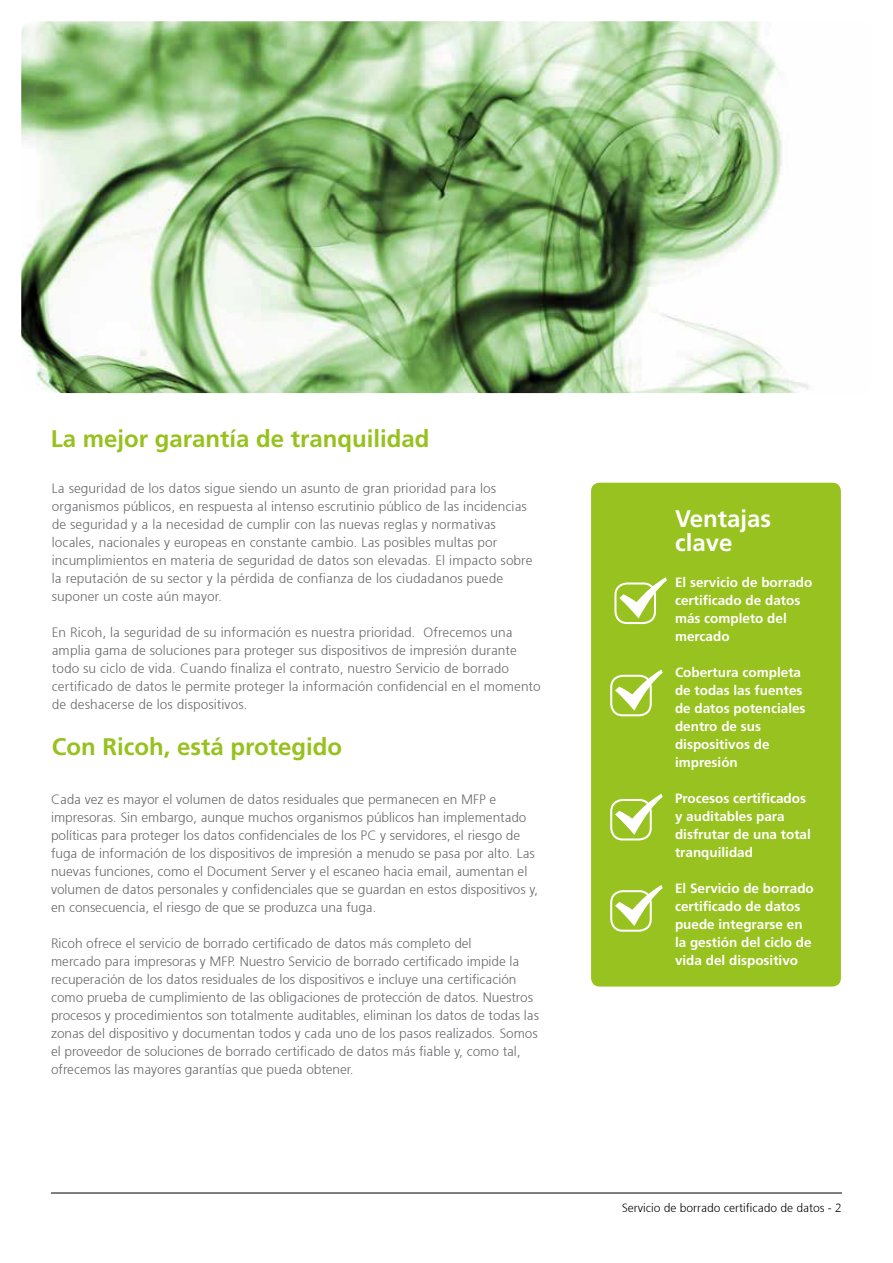
<style>
.page{position:relative;width:893px;height:1263px;background:#fff}
.page>*{position:absolute;margin:0;border:0;box-sizing:border-box;transform-origin:0 0}
.t1{font:700 24px "Frutiger";color:#97c11d}
.t2{font:700 24px/24px "Frutiger";color:#fff}
.t3{font:300 13.5px/18px "Frutiger 45";color:#65656a}
.t4{font:700 13.5px/18px "Frutiger";color:#fff}
.t5{font:300 12px "Frutiger 45";color:#000}
</style>
<div class="page">
<div style="left:591px;top:483px;width:250px;height:503px;background:#98c21f;border-radius:9px"></div>
<hr style="left:51px;top:1193px;width:791px;height:1px;background:#000">
<img style="left:21px;top:21px;width:788px;height:372px">
<div style="left:614px;top:582px;width:42px;height:42px;border:2px solid #fff;border-radius:12px"></div>
<svg style="left:619px;top:577px;width:48px;height:41px"></svg>
<div style="left:610px;top:675px;width:42px;height:41px;border:2px solid #fff;border-radius:12px"></div>
<svg style="left:615px;top:669px;width:48px;height:42px"></svg>
<div style="left:610px;top:799px;width:42px;height:41px;border:2px solid #fff;border-radius:12px"></div>
<svg style="left:615px;top:794px;width:48px;height:41px"></svg>
<div style="left:610px;top:890px;width:42px;height:42px;border:2px solid #fff;border-radius:12px"></div>
<svg style="left:615px;top:885px;width:48px;height:41px"></svg>
<h1 class="t1" style="left:51px;top:425px;width:380px">La mejor garantía de tranquilidad</h1>
<p class="t3" style="left:52px;top:480px;width:482px">La seguridad de los datos sigue siendo un asunto de gran prioridad para los organismos públicos, en respuesta al intenso escrutinio público de las incidencias de seguridad y a la necesidad de cumplir con las nuevas reglas y normativas locales, nacionales y europeas en constante cambio. Las posibles multas por incumplimientos en materia de seguridad de datos son elevadas. El impacto sobre la reputación de su sector y la pérdida de confianza de los ciudadanos puede suponer un coste aún mayor.</p>
<p class="t3" style="left:52px;top:623px;width:490px">En Ricoh, la seguridad de su información es nuestra prioridad. Ofrecemos una amplia gama de soluciones para proteger sus dispositivos de impresión durante todo su ciclo de vida. Cuando finaliza el contrato, nuestro Servicio de borrado certificado de datos le permite proteger la información confidencial en el momento de deshacerse de los dispositivos.</p>
<h1 class="t1" style="left:52px;top:733px;width:292px">Con Ricoh, está protegido</h1>
<p class="t3" style="left:51px;top:791px;width:488px">Cada vez es mayor el volumen de datos residuales que permanecen en MFP e impresoras. Sin embargo, aunque muchos organismos públicos han implementado políticas para proteger los datos confidenciales de los PC y servidores, el riesgo de fuga de información de los dispositivos de impresión a menudo se pasa por alto. Las nuevas funciones, como el Document Server y el escaneo hacia email, aumentan el volumen de datos personales y confidenciales que se guardan en estos dispositivos y, en consecuencia, el riesgo de que se produzca una fuga.</p>
<p class="t3" style="left:51px;top:935px;width:489px">Ricoh ofrece el servicio de borrado certificado de datos más completo del<br>mercado para impresoras y MFP. Nuestro Servicio de borrado certificado impide la recuperación de los datos residuales de los dispositivos e incluye una certificación como prueba de cumplimiento de las obligaciones de protección de datos. Nuestros procesos y procedimientos son totalmente auditables, eliminan los datos de todas las zonas del dispositivo y documentan todos y cada uno de los pasos realizados. Somos el proveedor de soluciones de borrado certificado de datos más fiable y, como tal, ofrecemos las mayores garantías que pueda obtener.</p>
<h1 class="t2" style="left:675px;top:506px;width:98px">Ventajas clave</h1>
<p class="t4" style="left:675px;top:573px;width:139px">El servicio de borrado certificado de datos más completo del mercado</p>
<p class="t4" style="left:675px;top:663px;width:132px">Cobertura completa de todas las fuentes de datos potenciales dentro de sus dispositivos de impresión</p>
<p class="t4" style="left:675px;top:789px;width:137px">Procesos certificados y auditables para disfrutar de una total tranquilidad</p>
<p class="t4" style="left:675px;top:879px;width:140px">El Servicio de borrado certificado de datos puede integrarse en la gestión del ciclo de vida del dispositivo</p>
<p class="t5" style="left:622px;top:1200px;width:222px">Servicio de borrado certificado de datos - 2</p>
</div>
